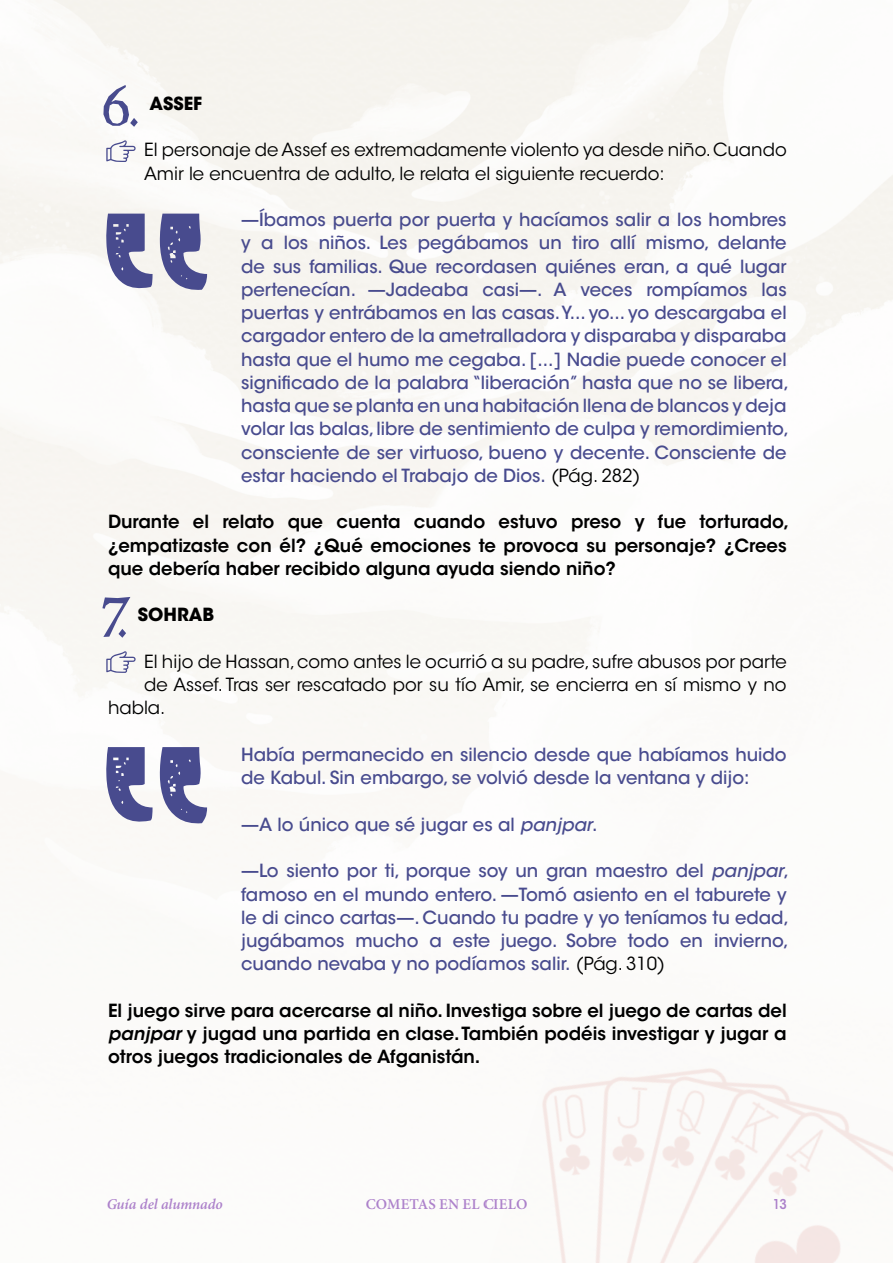
<style>
.page{position:relative;width:893px;height:1263px;background:#fff}
.page>*{position:absolute;margin:0;border:0;box-sizing:border-box;transform-origin:0 0}
.t1{font:700 60px "Berylium";color:#484b8e}
.t2{font:500 18px/23.2px "ITC Avant Garde Std";color:#484b8e}
.t3{font:600 18px/23.2px "ITC Avant Garde Std";color:#000}
.t4{font:18px/23.2px "ITC Avant Garde Std";color:#000}
.t5{font:700 18px "ITC Avant Garde Std";color:#000}
.t6{font:600 15px "Minion Pro";letter-spacing:.01em;color:#9963bf}
.t7{font:italic 600 15px "Minion Pro";letter-spacing:-.01em;color:#9963bf}
.t8{font:600 condensed 13.5px "ITC Avant Garde Std";color:#9963bf}
.s1{font-weight:400;color:#000}
.s2{font-style:italic}
</style>
<div class="page">
<svg style="left:106px;top:140px;width:30px;height:22px"></svg>
<svg style="left:106px;top:651px;width:30px;height:22px"></svg>
<svg style="left:106px;top:214px;width:101px;height:76px"></svg>
<svg style="left:106px;top:747px;width:101px;height:77px"></svg>
<img style="left:487px;top:1012px;width:406px;height:251px">
<h1 class="t1" style="left:102px;top:70px;width:41px">6.</h1>
<p class="t5" style="left:149px;top:92px;width:54px">ASSEF</p>
<p class="t4" style="left:144px;top:138px;width:644px">El personaje de Assef es extremadamente violento ya desde niño. Cuando<br>Amir le encuentra de adulto, le relata el siguiente recuerdo:</p>
<p class="t2" style="left:241px;top:208px;width:549px">—Íbamos puerta por puerta y hacíamos salir a los hombres y a los niños. Les pegábamos un tiro allí mismo, delante de sus familias. Que recordasen quiénes eran, a qué lugar pertenecían. —Jadeaba casi—. A veces rompíamos las puertas y entrábamos en las casas. Y... yo... yo descargaba el cargador entero de la ametralladora y disparaba y disparaba hasta que el humo me cegaba. [...] Nadie puede conocer el significado de la palabra “liberación” hasta que no se libera, hasta que se planta en una habitación llena de blancos y deja volar las balas, libre de sentimiento de culpa y remordimiento, consciente de ser virtuoso, bueno y decente. Consciente de estar haciendo el Trabajo de Dios. <span class="s1">(Pág. 282)</span></p>
<p class="t3" style="left:108px;top:510px;width:683px">Durante el relato que cuenta cuando estuvo preso y fue torturado, ¿empatizaste con él? ¿Qué emociones te provoca su personaje? ¿Crees que debería haber recibido alguna ayuda siendo niño?</p>
<p class="t5" style="left:138px;top:603px;width:78px">SOHRAB</p>
<p class="t4" style="left:144px;top:650px;width:644px">El hijo de Hassan, como antes le ocurrió a su padre, sufre abusos por parte</p>
<p class="t4" style="left:144px;top:673px;width:644px">de Assef. Tras ser rescatado por su tío Amir, se encierra en sí mismo y no</p>
<p class="t4" style="left:108px;top:697px;width:59px">habla.</p>
<p class="t2" style="left:241px;top:743px;width:547px">Había permanecido en silencio desde que habíamos huido de Kabul. Sin embargo, se volvió desde la ventana y dijo:</p>
<p class="t2" style="left:241px;top:813px;width:358px">—A lo único que sé jugar es al <span class="s2">panjpar</span>.</p>
<p class="t2" style="left:241px;top:859px;width:549px">—Lo siento por ti, porque soy un gran maestro del <span class="s2">panjpar</span>, famoso en el mundo entero. —Tomó asiento en el taburete y le di cinco cartas—. Cuando tu padre y yo teníamos tu edad, jugábamos mucho a este juego. Sobre todo en invierno, cuando nevaba y no podíamos salir. <span class="s1">(Pág. 310)</span></p>
<p class="t3" style="left:108px;top:998px;width:680px;text-align:justify">El juego sirve para acercarse al niño. Investiga sobre el juego de cartas del <span class="s2">panjpar</span> y jugad una partida en clase. También podéis investigar y jugar a otros juegos tradicionales de Afganistán.</p>
<h1 class="t1" style="left:102px;top:581px;width:29px">7.</h1>
<p class="t7" style="left:106px;top:1195px;width:118px">Guía del alumnado</p>
<p class="t6" style="left:366px;top:1195px;width:163px">COMETAS EN EL CIELO</p>
<p class="t8" style="left:772px;top:1196px;width:16px">13</p>
</div>
